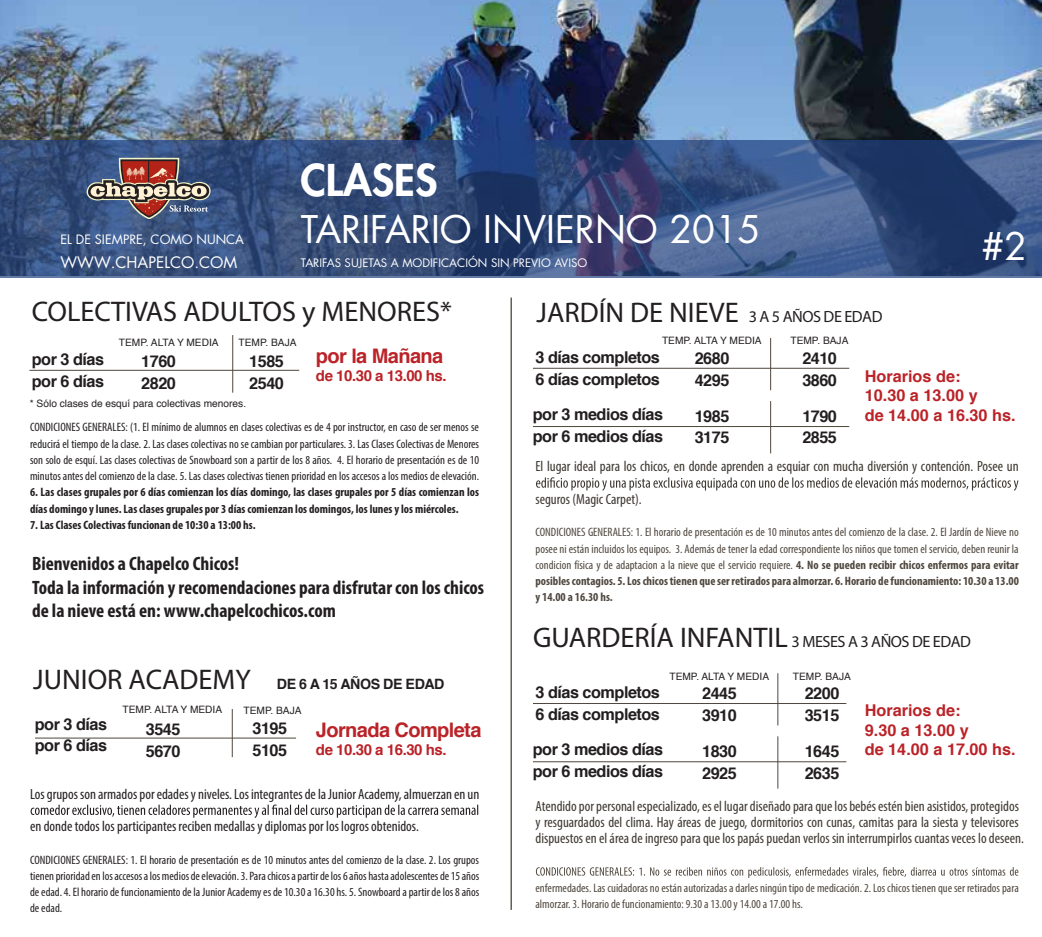
<style>
.page{position:relative;width:1042px;height:937px;background:#fff}
.page>*{position:absolute;margin:0;border:0;box-sizing:border-box;transform-origin:0 0}
.t1{font:800 42.52px "Futura CE";color:#fff}
.t2{font:37.1px "Futura CE";color:#fff}
.t3{font:28.53px "Myriad";color:#231f20}
.t4{font:700 19.95px "Helvetica";letter-spacing:-.03em;color:#ba2328}
.t5{font:700 condensed 19.43px/23.3px "Myriad Pro";color:#231f20}
.t6{font:700 16.28px/21.7px "Helvetica";letter-spacing:-.03em;color:#231f20}
.t7{font:700 16.28px/19.4px "Helvetica";color:#ba2328}
.t8{font:16.28px "Myriad";letter-spacing:-.03em;color:#231f20}
.t9{font:15.4px "Futura CE";color:#fff}
.t10{font:700 15.05px "Helvetica";letter-spacing:-.03em;color:#ba2328}
.t11{font:condensed 14.7px/16.3px "Myriad Pro";color:#3d3830}
.t12{font:condensed 14.7px "Myriad Pro";color:#231f20}
.t13{font:700 14.17px "Helvetica";letter-spacing:-.03em;color:#231f20}
.t14{font:12.6px "Futura CE";color:#fff}
.t15{font:condensed 12.25px/16.3px "Myriad Pro";color:#231f20;text-align:justify}
.t16{font:condensed 12.25px/16.3px "Myriad Pro";color:#4f473e;text-align:justify}
.t17{font:700 condensed 12.25px/16.3px "Myriad Pro";color:#231f20}
.t18{font:11.38px "Futura CE";color:#fff}
.t19{font:10.15px "Helvetica";color:#231f20}
.s1{font-size:16.28px}
.s2{font-weight:700}
.s3{font-size:28.53px}
</style>
<div class="page">
<img style="left:0;top:0;width:1042px;height:140px">
<svg style="left:0;top:140px;width:1042px;height:137px;background:#354d7c"></svg>
<hr style="left:510px;top:297px;width:2px;height:612px;background:#4f473e">
<svg style="left:536px;top:477px;width:482px;height:13px"></svg>
<svg style="left:536px;top:867px;width:482px;height:10px"></svg>
<hr style="left:232px;top:335px;width:1px;height:57px;background:#4f473e">
<hr style="left:29px;top:370px;width:270px;height:1px;background:#4f473e">
<hr style="left:533px;top:368px;width:316px;height:1px;background:#4f473e">
<hr style="left:232px;top:708px;width:1px;height:49px;background:#4f473e">
<hr style="left:35px;top:737px;width:261px;height:1px;background:#4f473e">
<svg style="left:31px;top:804px;width:447px;height:13px"></svg>
<hr style="left:770px;top:338px;width:1px;height:52px;background:#4f473e">
<hr style="left:533px;top:426px;width:316px;height:1px;background:#4f473e">
<hr style="left:770px;top:401px;width:1px;height:52px;background:#4f473e">
<hr style="left:533px;top:703px;width:313px;height:1px;background:#4f473e">
<hr style="left:777px;top:673px;width:1px;height:52px;background:#4f473e">
<hr style="left:533px;top:761px;width:313px;height:1px;background:#4f473e">
<hr style="left:777px;top:736px;width:1px;height:52px;background:#4f473e">
<svg style="left:85px;top:158px;width:126px;height:61px;background:#726672"></svg>
<p class="t14" style="left:60px;top:231px;width:185px">EL DE SIEMPRE, COMO NUNCA</p>
<h1 class="t1" style="left:300px;top:149px;width:139px">CLASES</h1>
<h2 class="t2" style="left:301px;top:206px;width:461px">TARIFARIO INVIERNO 2015</h2>
<p class="t9" style="left:60px;top:252px;width:178px">WWW.CHAPELCO.COM</p>
<p class="t18" style="left:301px;top:255px;width:288px">TARIFAS SUJETAS A MODIFICACIÓN SIN PREVIO AVISO</p>
<h2 class="t2" style="left:981px;top:223px;width:47px">#2</h2>
<h3 class="t3" style="left:32px;top:297px;width:421px">COLECTIVAS ADULTOS y MENORES*</h3>
<h3 class="t6" style="left:32px;top:348px;width:74px">por 3 días por 6 días</h3>
<h3 class="t6" style="left:141px;top:350px;width:36px">1760<br>2820</h3>
<h3 class="t6" style="left:249px;top:350px;width:36px">1585<br>2540</h3>
<p class="t19" style="left:119px;top:334px;width:101px">TEMP. ALTA Y MEDIA</p>
<p class="t19" style="left:239px;top:334px;width:59px">TEMP. BAJA</p>
<h3 class="t4" style="left:316px;top:339px;width:129px">por la Mañana</h3>
<p class="t10" style="left:316px;top:364px;width:132px">de 10.30 a 13.00 hs.</p>
<p class="t19" style="left:30px;top:395px;width:218px">* Sólo clases de esquí para colectivas menores.</p>
<p class="t15" style="left:30px;top:419px;width:451px">CONDICIONES GENERALES: (1. El mínimo de alumnos en clases colectivas es de 4 por instructor, en caso de ser menos se reducirá el tiempo de la clase. 2. Las clases colectivas no se cambian por particulares. 3. Las Clases Colectivas de Menores son solo de esquí. Las clases colectivas de Snowboard son a partir de los 8 años. 4. El horario de presentación es de 10 minutos antes del comienzo de la clase. 5. Las clases colectivas tienen prioridad en los accesos a los medios de elevación.</p>
<p class="t17" style="left:30px;top:483px;width:450px">6. Las clases grupales por 6 días comienzan los días domingo, las clases grupales por 5 días comienzan los días domingo y lunes. Las clases grupales por 3 días comienzan los domingos, los lunes y los miércoles.</p>
<p class="t17" style="left:30px;top:516px;width:227px">7. Las Clases Colectivas funcionan de 10:30 a 13:00 hs.</p>
<h3 class="t5" style="left:32px;top:551px;width:454px">Bienvenidos a Chapelco Chicos!<br>Toda la información y recomendaciones para disfrutar con los chicos de la nieve está en: www.chapelcochicos.com</h3>
<h3 class="t3" style="left:33px;top:665px;width:219px">JUNIOR ACADEMY</h3>
<h3 class="t6" style="left:146px;top:718px;width:36px">3545<br>5670</h3>
<h3 class="t6" style="left:253px;top:717px;width:36px">3195<br>5105</h3>
<p class="t13" style="left:277px;top:672px;width:169px">DE 6 A 15 AÑOS DE EDAD</p>
<p class="t19" style="left:123px;top:701px;width:101px">TEMP. ALTA Y MEDIA</p>
<p class="t19" style="left:244px;top:702px;width:59px">TEMP. BAJA</p>
<h3 class="t6" style="left:35px;top:713px;width:74px">por 3 días por 6 días</h3>
<h3 class="t4" style="left:316px;top:713px;width:167px">Jornada Completa</h3>
<p class="t10" style="left:316px;top:737px;width:132px">de 10.30 a 16.30 hs.</p>
<p class="t12" style="left:30px;top:784px;width:451px">Los grupos son armados por edades y niveles. Los integrantes de la Junior Academy, almuerzan en un</p>
<p class="t12" style="left:30px;top:817px;width:390px">en donde todos los participantes reciben medallas y diplomas por los logros obtenidos.</p>
<p class="t15" style="left:30px;top:851px;width:451px">CONDICIONES GENERALES: 1. El horario de presentación es de 10 minutos antes del comienzo de la clase. 2. Los grupos tienen prioridad en los accesos a los medios de elevación. 3. Para chicos a partir de los 6 años hasta adolescentes de 15 años de edad. 4. El horario de funcionamiento de la Junior Academy es de 10.30 a 16.30 hs. 5. Snowboard a partir de los 8 años de edad.</p>
<h3 class="t3" style="left:536px;top:298px;width:347px">JARDÍN DE NIEVE <span class="s1">3 A 5 AÑOS DE EDAD</span></h3>
<p class="t19" style="left:662px;top:333px;width:101px">TEMP. ALTA Y MEDIA</p>
<p class="t19" style="left:790px;top:333px;width:59px">TEMP. BAJA</p>
<h3 class="t6" style="left:535px;top:346px;width:126px">3 días completos<br>6 días completos</h3>
<h3 class="t6" style="left:533px;top:404px;width:132px">por 3 medios días por 6 medios días</h3>
<h3 class="t6" style="left:695px;top:348px;width:36px">2680<br>4295</h3>
<h3 class="t6" style="left:802px;top:348px;width:36px">2410<br>3860</h3>
<h3 class="t6" style="left:695px;top:405px;width:36px">1985<br>3175</h3>
<h3 class="t6" style="left:802px;top:405px;width:36px">1790<br>2855</h3>
<h3 class="t7" style="left:865px;top:366px;width:152px">Horarios de:<br>10.30 a 13.00 y<br>de 14.00 a 16.30 hs.</h3>
<p class="t11" style="left:535px;top:458px;width:484px">El lugar ideal para los chicos, en donde aprenden a esquiar con mucha diversión y contención. Posee un</p>
<p class="t11" style="left:535px;top:490px;width:108px">seguros (Magic Carpet).</p>
<p class="t16" style="left:535px;top:524px;width:485px">CONDICIONES GENERALES: 1. El horario de presentación es de 10 minutos antes del comienzo de la clase. 2. El Jardín de Nieve no posee ni están incluidos los equipos. 3. Además de tener la edad correspondiente los niños que tomen el servicio, deben reunir la condicion física y de adaptacion a la nieve que el servicio requiere. <span class="s2">4. No se pueden recibir chicos enfermos para evitar posibles contagios. 5. Los chicos tienen que ser retirados para almorzar. 6. Horario de funcionamiento: 10.30 a 13.00 y 14.00 a 16.30 hs.</span></p>
<h3 class="t8" style="left:533px;top:633px;width:439px"><span class="s3">GUARDERÍA INFANTIL</span> 3 MESES A 3 AÑOS DE EDAD</h3>
<p class="t19" style="left:669px;top:668px;width:101px">TEMP. ALTA Y MEDIA</p>
<p class="t19" style="left:793px;top:668px;width:59px">TEMP. BAJA</p>
<h3 class="t6" style="left:535px;top:681px;width:126px">3 días completos<br>6 días completos</h3>
<h3 class="t6" style="left:533px;top:738px;width:132px">por 3 medios días por 6 medios días</h3>
<h3 class="t6" style="left:702px;top:682px;width:36px">2445<br>3910</h3>
<h3 class="t6" style="left:805px;top:682px;width:36px">2200<br>3515</h3>
<h3 class="t6" style="left:702px;top:740px;width:36px">1830<br>2925</h3>
<h3 class="t6" style="left:805px;top:740px;width:36px">1645<br>2635</h3>
<h3 class="t7" style="left:865px;top:700px;width:152px">Horarios de:<br>9.30 a 13.00 y<br>de 14.00 a 17.00 hs.</h3>
<p class="t11" style="left:535px;top:797px;width:490px">Atendido por personal especializado, es el lugar diseñado para que los bebés estén bien asistidos, protegidos y resguardados del clima. Hay áreas de juego, dormitorios con cunas, camitas para la siesta y televisores dispuestos en el área de ingreso para que los papás puedan verlos sin interrumpirlos cuantas veces lo deseen.</p>
<p class="t16" style="left:535px;top:879px;width:485px">enfermedades. Las cuidadoras no están autorizadas a darles ningún tipo de medicación. 2. Los chicos tienen que ser retirados para almorzar. 3. Horario de funcionamiento: 9.30 a 13.00 y 14.00 a 17.00 hs.</p>
</div>
